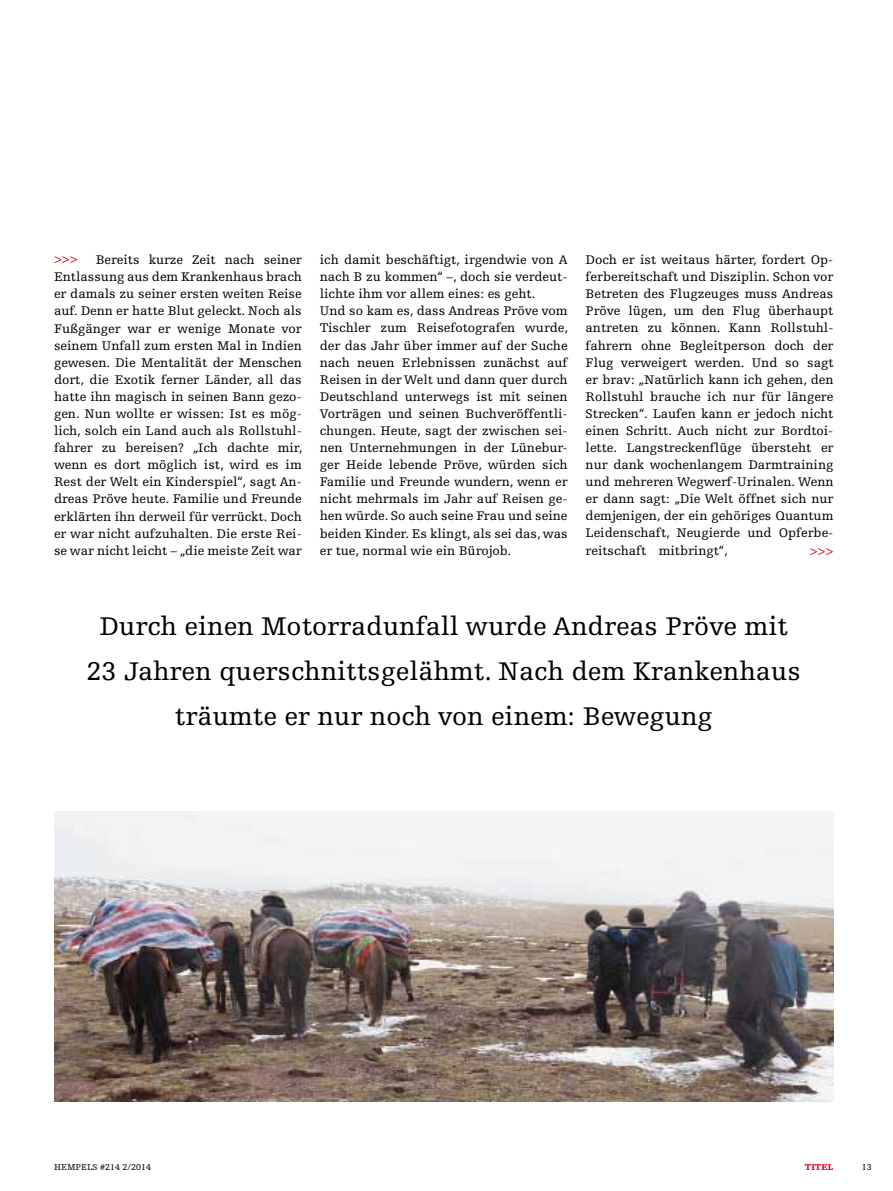
<style>
.page{position:relative;width:893px;height:1191px;background:#fff}
.page>*{position:absolute;margin:0;border:0;box-sizing:border-box;transform-origin:0 0}
.t1{font:27px/45px "Hempels Egyptienne";color:#000;text-align:center}
.t2{font:13.2px/17.1px "Hempels Egyptienne";color:#000;text-align:justify}
.t3{font:13.2px "Hempels Egyptienne";color:#cd071e}
.t4{font:9px "Hempels Egyptienne";color:#000}
.t5{font:900 9px "Hempels Egyptienne";color:#cd071e}
</style>
<div class="page">
<img style="left:54px;top:811px;width:779px;height:290px">
<p class="t2" style="left:54px;top:251px;width:250px;text-indent:42px">Bereits kurze Zeit nach seiner Entlassung aus dem Krankenhaus brach er damals zu seiner ersten weiten Reise auf. Denn er hatte Blut geleckt. Noch als Fußgänger war er wenige Monate vor seinem Unfall zum ersten Mal in Indien gewesen. Die Mentalität der Menschen dort, die Exotik ferner Länder, all das hatte ihn magisch in seinen Bann gezo&shy;gen. Nun wollte er wissen: Ist es mög&shy;lich, solch ein Land auch als Rollstuhl&shy;fahrer zu bereisen? „Ich dachte mir, wenn es dort möglich ist, wird es im Rest der Welt ein Kinderspiel“, sagt An&shy;dreas Pröve heute. Familie und Freunde erklärten ihn derweil für verrückt. Doch er war nicht aufzuhalten. Die erste Rei&shy;se war nicht leicht – „die meiste Zeit war</p>
<p class="t2" style="left:320px;top:251px;width:250px;text-align:left">ich damit beschäftigt, irgendwie von A nach B zu kommen“ –, doch sie verdeut&shy;lichte ihm vor allem eines: es geht.<br>Und so kam es, dass Andreas Pröve vom Tischler zum Reisefotografen wurde, der das Jahr über immer auf der Suche nach neuen Erlebnissen zunächst auf Reisen in der Welt und dann quer durch Deutschland unterwegs ist mit seinen Vorträgen und seinen Buchveröffentli&shy;chungen. Heute, sagt der zwischen sei&shy;nen Unternehmungen in der Lünebur&shy;ger Heide lebende Pröve, würden sich Familie und Freunde wundern, wenn er nicht mehrmals im Jahr auf Reisen ge&shy;hen würde. So auch seine Frau und seine beiden Kinder. Es klingt, als sei das, was er tue, normal wie ein Bürojob.</p>
<p class="t2" style="left:586px;top:251px;width:249px">Doch er ist weitaus härter, fordert Op&shy;ferbereitschaft und Disziplin. Schon vor Betreten des Flugzeuges muss Andreas Pröve lügen, um den Flug überhaupt antreten zu können. Kann Rollstuhl&shy;fahrern ohne Begleitperson doch der Flug verweigert werden. Und so sagt er brav: „Natürlich kann ich gehen, den Rollstuhl brauche ich nur für längere Strecken“. Laufen kann er jedoch nicht einen Schritt. Auch nicht zur Bordtoi&shy;lette. Langstreckenflüge übersteht er nur dank wochenlangem Darmtraining und mehreren Wegwerf-Urinalen. Wenn er dann sagt: „Die Welt öffnet sich nur demjenigen, der ein gehöriges Quantum Leidenschaft, Neugierde und Opferbe&shy;reitschaft mitbringt“,</p>
<p class="t3" style="left:54px;top:251px;width:25px">&gt;&gt;&gt;</p>
<p class="t3" style="left:810px;top:543px;width:25px">&gt;&gt;&gt;</p>
<h1 class="t1" style="left:87px;top:604px;width:716px">Durch einen Motorradunfall wurde Andreas Pröve mit<br>23 Jahren querschnittsgelähmt. Nach dem Krankenhaus träumte er nur noch von einem: Bewegung</h1>
<p class="t4" style="left:54px;top:1161px;width:99px">HEMPELS #214 2/2014</p>
<p class="t5" style="left:805px;top:1161px;width:30px">titel</p>
<p class="t4" style="left:862px;top:1161px;width:12px">13</p>
</div>
